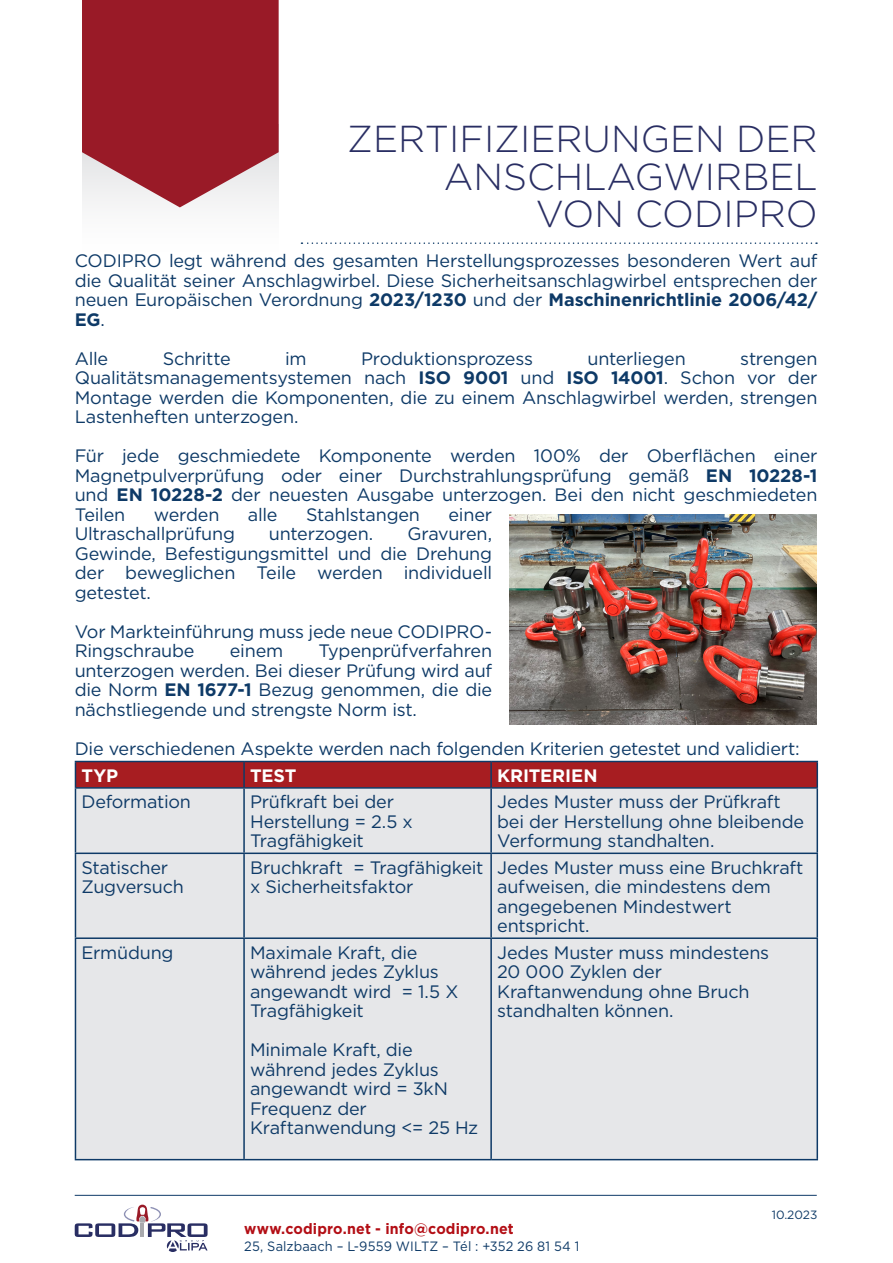
<style>
.page{position:relative;width:893px;height:1263px;background:#fff}
.page>*{position:absolute;margin:0;border:0;box-sizing:border-box;transform-origin:0 0}
.t1{font:300 37.5px/37.5px "Gotham";color:#292e63;text-align:right}
.t2{font:18px/19.5px "Gotham";letter-spacing:-.01em;color:#0e3a67}
.t3{font:700 18px "Gotham";letter-spacing:-.005em;color:#fff}
.t4{font:700 15px "Gotham";letter-spacing:.01em;color:#b30e15;scale:.95 1}
.t5{font:13.5px "Gotham";letter-spacing:.015em;color:#0e3a67;scale:.95 1}
.t6{font:12px "Gotham";color:#113c68}
.s1{font-weight:700}
</style>
<div class="page">
<div style="left:82px;top:124px;width:197px;height:129px;background:#fbfbfb"></div>
<svg style="left:75px;top:1204px;width:133px;height:48px"></svg>
<hr style="left:75px;top:1195px;width:742px;height:1px;background:#0e3a67">
<svg style="left:82px;top:0;width:197px;height:207px;background:#a43641"></svg>
<svg style="left:301px;top:242px;width:516px;height:2px"></svg>
<div style="left:76px;top:789px;width:740px;height:370px;background:#e6e7e9"></div>
<div style="left:75px;top:761px;width:741px;height:26px;background:#a71d21"></div>
<hr style="left:244px;top:761px;width:247px;height:1px;background:#0e3a67">
<hr style="left:243px;top:762px;width:2px;height:25px;background:#0e3a67">
<hr style="left:491px;top:761px;width:327px;height:1px;background:#0e3a67">
<hr style="left:490px;top:762px;width:2px;height:25px;background:#0e3a67">
<hr style="left:816px;top:762px;width:2px;height:25px;background:#0e3a67">
<hr style="left:75px;top:787px;width:169px;height:2px;background:#0e3a67">
<hr style="left:75px;top:789px;width:1px;height:63px;background:#0e3a67">
<hr style="left:244px;top:787px;width:247px;height:2px;background:#0e3a67">
<hr style="left:243px;top:789px;width:2px;height:63px;background:#0e3a67">
<hr style="left:491px;top:787px;width:327px;height:2px;background:#0e3a67">
<hr style="left:490px;top:789px;width:2px;height:63px;background:#0e3a67">
<hr style="left:816px;top:789px;width:2px;height:63px;background:#0e3a67">
<hr style="left:75px;top:852px;width:169px;height:2px;background:#0e3a67">
<hr style="left:75px;top:854px;width:1px;height:83px;background:#0e3a67">
<hr style="left:244px;top:852px;width:247px;height:2px;background:#0e3a67">
<hr style="left:243px;top:854px;width:2px;height:83px;background:#0e3a67">
<hr style="left:491px;top:852px;width:327px;height:2px;background:#0e3a67">
<hr style="left:490px;top:854px;width:2px;height:83px;background:#0e3a67">
<hr style="left:816px;top:854px;width:2px;height:83px;background:#0e3a67">
<hr style="left:75px;top:937px;width:169px;height:2px;background:#0e3a67">
<hr style="left:75px;top:939px;width:1px;height:220px;background:#0e3a67">
<hr style="left:244px;top:937px;width:247px;height:2px;background:#0e3a67">
<hr style="left:243px;top:939px;width:2px;height:220px;background:#0e3a67">
<hr style="left:491px;top:937px;width:327px;height:2px;background:#0e3a67">
<hr style="left:490px;top:939px;width:2px;height:220px;background:#0e3a67">
<hr style="left:816px;top:939px;width:2px;height:220px;background:#0e3a67">
<hr style="left:75px;top:1159px;width:169px;height:1px;background:#0e3a67">
<hr style="left:244px;top:1159px;width:247px;height:1px;background:#0e3a67">
<hr style="left:491px;top:1159px;width:327px;height:1px;background:#0e3a67">
<img style="left:509px;top:515px;width:308px;height:209px">
<p class="t1" style="left:347px;top:119px;width:472px">ZERTIFIZIERUNGEN DER<br>ANSCHLAGWIRBEL</p>
<p class="t1" style="left:536px;top:194px;width:283px">VON CODIPRO</p>
<p class="t2" style="left:75px;top:251px;width:744px;text-align:justify">CODIPRO legt während des gesamten Herstellungsprozesses besonderen Wert auf die Qualität seiner Anschlagwirbel. Diese Sicherheitsanschlagwirbel entsprechen der neuen Europäischen Verordnung <span class="s1">2023/1230</span> und der <span class="s1">Maschinenrichtlinie 2006/42/ EG</span>.</p>
<p class="t2" style="left:75px;top:348px;width:35px">Alle</p>
<p class="t2" style="left:163px;top:348px;width:69px">Schritte</p>
<p class="t2" style="left:285px;top:348px;width:23px">im</p>
<p class="t2" style="left:361px;top:348px;width:173px">Produktionsprozess</p>
<p class="t2" style="left:587px;top:348px;width:100px">unterliegen</p>
<p class="t2" style="left:75px;top:348px;width:744px;text-align:justify;text-indent:666px">strengen Qualitätsmanagementsystemen nach <span class="s1">ISO 9001</span> und <span class="s1">ISO 14001</span>. Schon vor der Montage werden die Komponenten, die zu einem Anschlagwirbel werden, strengen Lastenheften unterzogen.</p>
<p class="t2" style="left:75px;top:446px;width:744px;text-align:justify">Für jede geschmiedete Komponente werden 100% der Oberflächen einer Magnetpulverprüfung oder einer Durchstrahlungsprüfung gemäß <span class="s1">EN 10228-1 </span>und <span class="s1">EN 10228-2</span> der neuesten Ausgabe unterzogen. Bei den nicht geschmiedeten Teilen</p>
<p class="t2" style="left:154px;top:504px;width:67px">werden</p>
<p class="t2" style="left:248px;top:504px;width:31px">alle</p>
<p class="t2" style="left:306px;top:504px;width:115px">Stahlstangen</p>
<p class="t2" style="left:448px;top:504px;width:45px">einer</p>
<p class="t2" style="left:75px;top:524px;width:162px">Ultraschallprüfung</p>
<p class="t2" style="left:269px;top:524px;width:106px">unterzogen.</p>
<p class="t2" style="left:75px;top:524px;width:419px;text-align:justify;text-indent:333px">Gravuren, Gewinde, Befestigungsmittel und die Drehung der beweglichen Teile werden individuell getestet.</p>
<p class="t2" style="left:75px;top:621px;width:419px">Vor Markteinführung muss jede neue CODIPRO-<br>Ringschraube</p>
<p class="t2" style="left:75px;top:641px;width:419px;text-align:justify;text-indent:244px">Typenprüfverfahren unterzogen werden. Bei dieser Prüfung wird auf die Norm <span class="s1">EN 1677-1</span> Bezug genommen, die die nächstliegende und strengste Norm ist.</p>
<p class="t2" style="left:75px;top:738px;width:727px">Die verschiedenen Aspekte werden nach folgenden Kriterien getestet und validiert:</p>
<p class="t3" style="left:81px;top:764px;width:38px">TYP</p>
<p class="t3" style="left:250px;top:764px;width:48px">TEST</p>
<p class="t3" style="left:497px;top:764px;width:102px">KRITERIEN</p>
<p class="t2" style="left:81px;top:792px;width:111px">Deformation</p>
<p class="t2" style="left:250px;top:792px;width:164px">Prüfkraft bei der<br>Herstellung = 2.5 x<br>Tragfähigkeit</p>
<p class="t2" style="left:497px;top:792px;width:309px">Jedes Muster muss der Prüfkraft bei der Herstellung ohne bleibende<br>Verformung standhalten.</p>
<p class="t2" style="left:81px;top:857px;width:104px">Statischer<br>Zugversuch</p>
<p class="t2" style="left:250px;top:857px;width:235px">Bruchkraft = Tragfähigkeit x Sicherheitsfaktor</p>
<p class="t2" style="left:497px;top:857px;width:308px">Jedes Muster muss eine Bruchkraft aufweisen, die mindestens dem angegebenen Mindestwert entspricht.</p>
<p class="t2" style="left:81px;top:942px;width:94px">Ermüdung</p>
<p class="t2" style="left:250px;top:942px;width:210px">Maximale Kraft, die während jedes Zyklus angewandt wird = 1.5 X<br>Tragfähigkeit</p>
<p class="t2" style="left:250px;top:1040px;width:199px">Minimale Kraft, die während jedes Zyklus angewandt wird = 3kN</p>
<p class="t2" style="left:250px;top:1098px;width:230px">Frequenz der<br>Kraftanwendung &lt;= 25 Hz</p>
<p class="t2" style="left:230px;top:641px;width:55px">einem</p>
<p class="t2" style="left:497px;top:942px;width:273px">Jedes Muster muss mindestens<br>20 000 Zyklen der<br>Kraftanwendung ohne Bruch standhalten können.</p>
<p class="t4" style="left:244px;top:1219px;width:285px">www.codipro.net - info@codipro.net</p>
<p class="t5" style="left:244px;top:1237px;width:354px">25, Salzbaach – L-9559 WILTZ – Tél : +352 26 81 54 1</p>
<p class="t6" style="left:772px;top:1207px;width:47px">10.2023</p>
</div>
